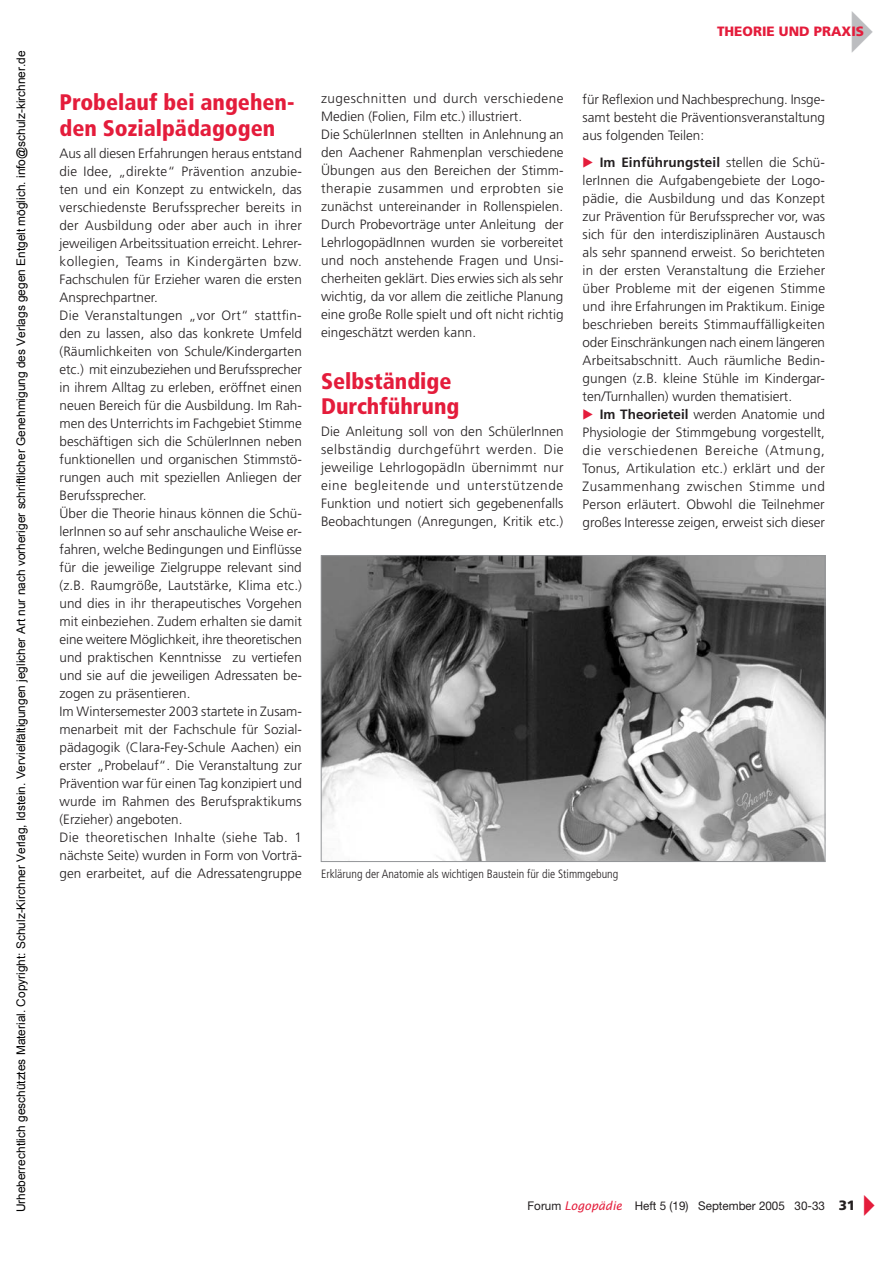
<style>
.page{position:relative;width:893px;height:1263px;background:#fff}
.page>*{position:absolute;margin:0;border:0;box-sizing:border-box;transform-origin:0 0}
.t1{font:900 condensed 22.5px/25.5px "Frutiger";color:#e41c3b}
.t2{font:300 13.5px/18px "Frutiger";color:#231f20;text-align:justify}
.t3{font:900 13.5px "Frutiger";color:#e41c3b}
.t4{font:300 condensed 12px "Frutiger LT";color:#231f20}
.t5{font:12px "Helvetica Neue";color:#231f20}
.t6{font:11.85px "Arial";color:#000}
.s1{font-weight:700}
.s2{font-family:"Lucida Sans";font-style:italic;color:#e41c3b}
.s3{font-family:"Frutiger";font-weight:900;font-size:13.5px}
</style>
<div class="page">
<img style="left:323px;top:557px;width:500px;height:303px">
<div style="left:321px;top:555px;width:504px;height:307px;border:1px solid #939598"></div>
<p class="t6" style="left:13px;top:1212px;width:1163px;rotate:-90deg">Urheberrechtlich geschütztes Material. Copyright: Schulz-Kirchner Verlag, Idstein. Vervielfältigungen jeglicher Art nur nach vorheriger schriftlicher Genehmigung des Verlags gegen Entgelt möglich. info@schulz-kirchner.de</p>
<p class="t3" style="left:717px;top:23px;width:149px">THEORIE UND PRAXIS</p>
<h1 class="t1" style="left:60px;top:90px;width:237px">Probelauf bei angehen&shy;den Sozialpädagogen</h1>
<p class="t2" style="left:60px;top:145px;width:244px;text-align:left">Aus all diesen Erfahrungen heraus entstand die Idee, „direkte“ Prävention anzubie&shy;ten und ein Konzept zu entwickeln, das verschiedenste Berufssprecher bereits in der Ausbildung oder aber auch in ihrer jeweiligen Arbeitssituation erreicht. Lehrer&shy;kollegien, Teams in Kindergärten bzw.<br>Fach schulen für Erzieher waren die ersten Ansprechpartner.<br>Die Veranstaltungen „vor Ort“ stattfin&shy;den zu lassen, also das konkrete Umfeld (Räumlichkeiten von Schule/Kindergarten etc.) mit einzubeziehen und Berufssprecher in ihrem Alltag zu erleben, eröffnet einen neuen Bereich für die Ausbildung. Im Rah&shy;men des Unterrichts im Fachgebiet Stimme beschäftigen sich die SchülerInnen neben funktionellen und organischen Stimmstö&shy;rungen auch mit speziellen Anliegen der Berufssprecher.<br>Über die Theorie hinaus können die Schü&shy;lerInnen so auf sehr anschauliche Weise er&shy;fahren, welche Bedingungen und Einflüsse für die jeweilige Zielgruppe relevant sind (z.B. Raumgröße, Lautstärke, Klima etc.) und dies in ihr therapeutisches Vorgehen mit einbeziehen. Zudem erhalten sie damit eine weitere Möglichkeit, ihre theoretischen und praktischen Kenntnisse zu vertiefen und sie auf die jeweiligen Adressaten be&shy;zogen zu präsentieren.<br>Im Wintersemester 2003 startete in Zusam&shy;menarbeit mit der Fachschule für Sozial&shy;pädagogik (Clara-Fey-Schule Aachen) ein erster „Probelauf“. Die Veranstaltung zur Prävention war für einen Tag konzipiert und wurde im Rahmen des Berufspraktikums (Erzieher) angeboten.<br>Die theoretischen Inhalte (siehe Tab. 1 nächste Seite) wurden in Form von Vorträ&shy;gen erarbeitet, auf die Adressatengruppe</p>
<p class="t2" style="left:321px;top:90px;width:244px;text-align:left">zugeschnitten und durch verschiedene Medien (Folien, Film etc.) illustriert.<br>Die SchülerInnen stellten in Anlehnung an den Aachener Rahmenplan verschiedene Übungen aus den Bereichen der Stimm&shy;therapie zusammen und erprobten sie zunächst untereinander in Rollenspielen.<br>Durch Probevorträge unter Anleitung der LehrlogopädInnen wurden sie vorbereitet und noch anstehende Fragen und Unsi&shy;cherheiten geklärt. Dies erwies sich als sehr wichtig, da vor allem die zeitliche Planung eine große Rolle spielt und oft nicht richtig eingeschätzt werden kann.</p>
<h1 class="t1" style="left:321px;top:368px;width:140px">Selbständige<br>Durchführung</h1>
<p class="t2" style="left:321px;top:423px;width:244px">Die Anleitung soll von den SchülerInnen selbständig durchgeführt werden. Die jeweilige LehrlogopädIn übernimmt nur eine begleitende und unterstützende Funktion und notiert sich gegebenenfalls Beobachtungen (Anregungen, Kritik etc.)</p>
<p class="t2" style="left:583px;top:91px;width:244px">für Reflexion und Nachbesprechung. Insge&shy;samt besteht die Präventionsveranstaltung aus folgenden Teilen:</p>
<p class="t2" style="left:583px;top:154px;width:244px;text-indent:17px"><span class="s1">Im Einführungsteil</span> stellen die Schü&shy;lerInnen die Aufgabengebiete der Logo&shy;pädie, die Ausbildung und das Konzept zur Prävention für Berufssprecher vor, was sich für den interdisziplinären Austausch als sehr spannend erweist. So berichteten in der ersten Veranstaltung die Erzieher über Probleme mit der eigenen Stimme und ihre Erfahrungen im Praktikum. Einige beschrieben bereits Stimmauffälligkeiten oder Einschränkungen nach einem längeren Arbeitsabschnitt. Auch räumliche Bedin&shy;gungen (z.B. kleine Stühle im Kindergar&shy;ten/Turnhallen) wurden thematisiert.</p>
<p class="t2" style="left:583px;top:406px;width:244px;text-indent:17px"><span class="s1">Im Theorieteil</span> werden Anatomie und Physiologie der Stimmgebung vorgestellt, die verschiedenen Bereiche (Atmung, Tonus, Artikulation etc.) erklärt und der Zusammenhang zwischen Stimme und Person erläutert. Obwohl die Teilnehmer großes Interesse zeigen, erweist sich dieser</p>
<p class="t4" style="left:321px;top:867px;width:299px">Erklärung der Anatomie als wichtigen Baustein für die Stimmgebung</p>
<p class="t5" style="left:528px;top:1199px;width:329px">Forum <span class="s2">Logopädie</span> Heft 5 (19) September 2005 30-33 <span class="s3">31</span></p>
</div>
